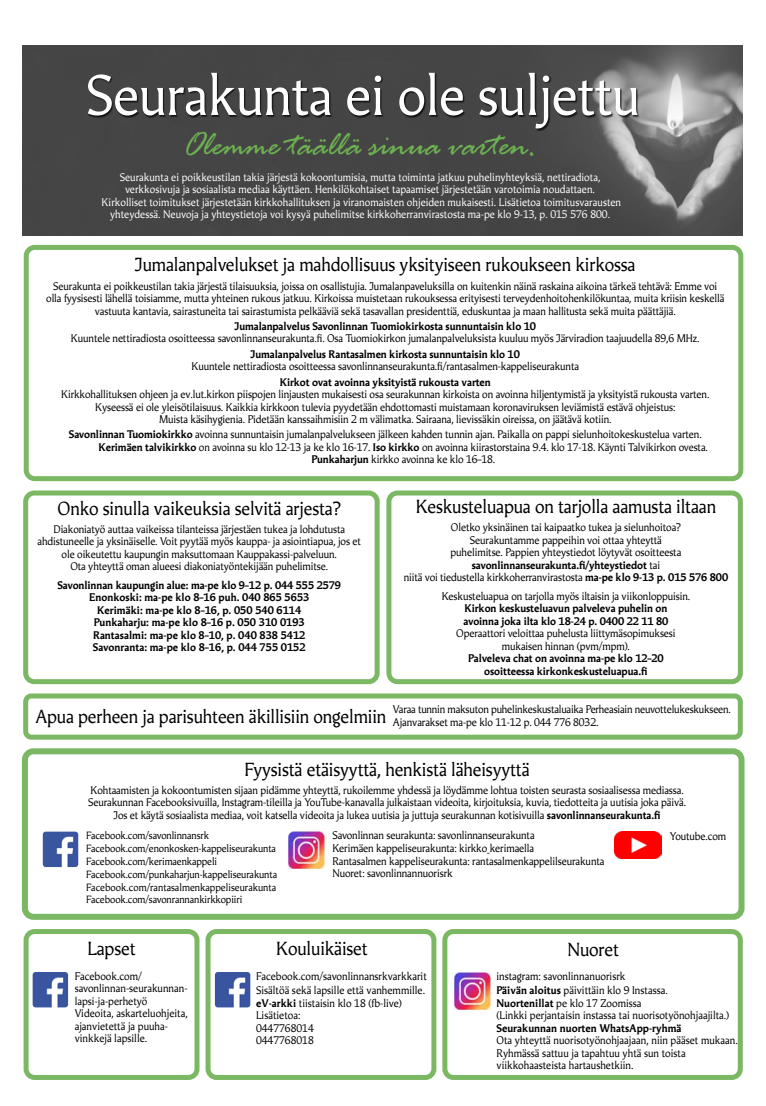
<style>
.page{position:relative;width:766px;height:1106px;background:#fff}
.page>*{position:absolute;margin:0;border:0;box-sizing:border-box;transform-origin:0 0}
.t1{font:54px "Martti";letter-spacing:-.01em;color:#fff}
.t2{font:italic 36px "Rage";letter-spacing:-.01em;color:#6db052}
.t3{font:18px "Martti";letter-spacing:-.01em;color:#000}
.t4{font:10.5px/12.5px "Martti";letter-spacing:-.01em;color:#000}
.t5{font:700 10.5px/12.5px "Martti";letter-spacing:-.01em;color:#000;text-align:center}
.t6{font:10.5px/12.5px "Martti";color:#fff;text-align:center}
.t7{font:10px/12.8px "Martti";letter-spacing:-.01em;color:#000}
.s1{font-weight:700}
</style>
<div class="page">
<img style="left:23px;top:45px;width:719px;height:190px">
<img style="left:33px;top:972px;width:35px;height:35px">
<div style="left:87px;top:73px;width:552px;height:58px;background:#000;opacity:.75"></div>
<div style="left:24px;top:245px;width:719px;height:236px;border:5px solid #6db052;border-radius:9px"></div>
<div style="left:22px;top:748px;width:722px;height:171px;border:6px solid #6db052;border-radius:9px"></div>
<img style="left:43px;top:831px;width:35px;height:36px">
<img style="left:288px;top:831px;width:36px;height:37px">
<img style="left:614px;top:831px;width:47px;height:28px">
<img style="left:215px;top:972px;width:35px;height:35px">
<div style="left:205px;top:929px;width:231px;height:150px;border:5px solid #6db052;border-radius:9px"></div>
<div style="left:442px;top:929px;width:300px;height:150px;border:5px solid #6db052;border-radius:9px"></div>
<img style="left:454px;top:972px;width:37px;height:37px">
<div style="left:24px;top:929px;width:175px;height:150px;border:5px solid #6db052;border-radius:9px"></div>
<div style="left:23px;top:490px;width:356px;height:194px;border:5px solid #6db052;border-radius:9px"></div>
<div style="left:386px;top:490px;width:356px;height:194px;border:5px solid #6db052;border-radius:9px"></div>
<div style="left:23px;top:693px;width:719px;height:46px;border:5px solid #6db052;border-radius:6px"></div>
<h1 class="t1" style="left:86px;top:62px;width:555px">Seurakunta ei ole suljettu</h1>
<h2 class="t2" style="left:183px;top:125px;width:355px">Olemme täällä sinua varten.</h2>
<p class="t6" style="left:101px;top:171px;width:521px">Seurakunta ei poikkeustilan takia järjestä kokoontumisia, mutta toiminta jatkuu puhelinyhteyksiä, nettiradiota, verkkosivuja ja sosiaalista mediaa käyttäen. Henkilökohtaiset tapaamiset järjestetään varotoimia noudattaen.<br>Kirkolliset toimitukset järjestetään kirkkohallituksen ja viranomaisten ohjeiden mukaisesti. Lisätietoa toimitusvarausten yhteydessä. Neuvoja ja yhteystietoja voi kysyä puhelimitse kirkkoherranvirastosta ma-pe klo 9-13, p. 015 576 800.</p>
<h3 class="t3" style="left:135px;top:254px;width:502px">Jumalanpalvelukset ja mahdollisuus yksityiseen rukoukseen kirkossa</h3>
<p class="t4" style="left:46px;top:279px;width:679px;text-align:center">Seurakunta ei poikkeustilan takia järjestä tilaisuuksia, joissa on osallistujia. Jumalanpaveluksilla on kuitenkin näinä raskaina aikoina tärkeä tehtävä: Emme voi olla fyysisesti lähellä toisiamme, mutta yhteinen rukous jatkuu. Kirkoissa muistetaan rukouksessa erityisesti terveydenhoitohenkilökuntaa, muita kriisin keskellä vastuuta kantavia, sairastuneita tai sairastumista pelkääviä sekä tasavallan presidenttiä, eduskuntaa ja maan hallitusta sekä muita päättäjiä.</p>
<p class="t5" style="left:234px;top:319px;width:303px">Jumalanpalvelus Savonlinnan Tuomiokirkosta sunnuntaisin klo 10</p>
<p class="t4" style="left:71px;top:332px;width:630px">Kuuntele nettiradiosta osoitteessa savonlinnanseurakunta.fi. Osa Tuomiokirkon jumalanpalveluksista kuuluu myös Järviradion taajuudella 89,6 MHz.</p>
<p class="t5" style="left:250px;top:347px;width:271px">Jumalanpalvelus Rantasalmen kirkosta sunnuntaisin klo 10</p>
<p class="t4" style="left:191px;top:360px;width:389px">Kuuntele nettiradiosta osoitteessa savonlinnanseurakunta.fi/rantasalmen-kappeliseurakunta</p>
<p class="t5" style="left:280px;top:375px;width:212px">Kirkot ovat avoinna yksityistä rukousta varten</p>
<p class="t4" style="left:61px;top:388px;width:649px;text-align:center">Kirkkohallituksen ohjeen ja ev.lut.kirkon piispojen linjausten mukaisesti osa seurakunnan kirkoista on avoinna hiljentymistä ja yksityistä rukousta varten.<br>Kyseessä ei ole yleisötilaisuus. Kaikkia kirkkoon tulevia pyydetään ehdottomasti muistamaan koronaviruksen leviämistä estävä ohjeistus:<br>Muista käsihygienia. Pidetään kanssaihmisiin 2 m välimatka. Sairaana, lievissäkin oireissa, on jäätävä kotiin.</p>
<p class="t4" style="left:69px;top:428px;width:634px"><span class="s1">Savonlinnan Tuomiokirkko</span> avoinna sunnuntaisin jumalanpalvelukseen jälkeen kahden tunnin ajan. Paikalla on pappi sielunhoitokeskustelua varten.</p>
<p class="t4" style="left:99px;top:441px;width:610px"><span class="s1">Kerimäen talvikirkko</span> on avoinna su klo 12-13 ja ke klo 16-17. <span class="s1">Iso kirkko</span> on avoinna kiirastorstaina 9.4. klo 17-18. Käynti Talvikirkon ovesta.</p>
<p class="t4" style="left:311px;top:453px;width:185px"><span class="s1">Punkaharjun</span> kirkko avoinna ke klo 16–18.</p>
<h3 class="t3" style="left:58px;top:497px;width:285px">Onko sinulla vaikeuksia selvitä arjesta?</h3>
<p class="t4" style="left:38px;top:523px;width:325px;text-align:center">Diakoniatyö auttaa vaikeissa tilanteissa järjestäen tukea ja lohdutusta ahdistuneelle ja yksinäiselle. Voit pyytää myös kauppa- ja asiointiapua, jos et ole oikeutettu kaupungin maksuttomaan Kauppakassi-palveluun.<br>Ota yhteyttä oman alueesi diakoniatyöntekijään puhelimitse.</p>
<p class="t5" style="left:57px;top:578px;width:285px">Savonlinnan kaupungin alue: ma-pe klo 9–12 p. 044 555 2579<br>Enonkoski: ma-pe klo 8–16 puh. 040 865 5653<br>Kerimäki: ma-pe klo 8–16, p. 050 540 6114<br>Punkaharju: ma-pe klo 8–16 p. 050 310 0193<br>Rantasalmi: ma-pe klo 8–10, p. 040 838 5412<br>Savonranta: ma-pe klo 8–16, p. 044 755 0152</p>
<h3 class="t3" style="left:415px;top:496px;width:302px">Keskusteluapua on tarjolla aamusta iltaan</h3>
<p class="t4" style="left:403px;top:521px;width:326px;text-align:center">Oletko yksinäinen tai kaipaatko tukea ja sielunhoitoa?<br>Seurakuntamme pappeihin voi ottaa yhteyttä<br>puhelimitse. Pappien yhteystiedot löytyvät osoitteesta <span class="s1">savonlinnanseurakunta.fi/yhteystiedot</span> tai<br>niitä voi tiedustella kirkkoherranvirastosta <span class="s1">ma-pe klo 9-13 p. 015 576 800</span></p>
<p class="t4" style="left:441px;top:589px;width:250px">Keskusteluapua on tarjolla myös iltaisin ja viikonloppuisin.</p>
<p class="t5" style="left:463px;top:601px;width:206px;text-align:left">Kirkon keskusteluavun palveleva puhelin on avoinna joka ilta klo 18-24 p. 0400 22 11 80</p>
<p class="t4" style="left:456px;top:627px;width:221px;text-align:center">Operaattori veloittaa puhelusta liittymäsopimuksesi mukaisen hinnan (pvm/mpm).</p>
<p class="t5" style="left:468px;top:651px;width:197px">Palveleva chat on avoinna ma-pe klo 12–20 osoitteessa kirkonkeskusteluapua.fi</p>
<h3 class="t3" style="left:35px;top:705px;width:352px">Apua perheen ja parisuhteen äkillisiin ongelmiin</h3>
<p class="t4" style="left:393px;top:703px;width:339px">Varaa tunnin maksuton puhelinkeskustaluaika Perheasiain neuvottelukeskukseen.<br>Ajanvarakset ma-pe klo 11-12 p. 044 776 8032.</p>
<h3 class="t3" style="left:244px;top:758px;width:286px">Fyysistä etäisyyttä, henkistä läheisyyttä</h3>
<p class="t4" style="left:88px;top:784px;width:599px;text-align:center">Kohtaamisten ja kokoontumisten sijaan pidämme yhteyttä, rukoilemme yhdessä ja löydämme lohtua toisten seurasta sosiaalisessa mediassa.<br>Seurakunnan Facebooksivuilla, Instagram-tileilla ja YouTube-kanavalla julkaistaan videoita, kirjoituksia, kuvia, tiedotteita ja uutisia joka päivä.<br>Jos et käytä sosiaalista mediaa, voit katsella videoita ja lukea uutisia ja juttuja seurakunnan kotisivuilla <span class="s1">savonlinnanseurakunta.fi</span></p>
<p class="t7" style="left:86px;top:829px;width:192px">Facebook.com/savonlinnansrk Facebook.com/enonkosken-kappeliseurakunta Facebook.com/kerimaenkappeli Facebook.com/punkaharjun-kappeliseurakunta Facebook.com/rantasalmenkappeliseurakunta Facebook.com/savonrannankirkkopiiri</p>
<p class="t4" style="left:332px;top:828px;width:273px;line-height:12.8px">Savonlinnan seurakunta: savonlinnanseurakunta<br>Kerimäen kappeliseurakunta: kirkko_kerimaella<br>Rantasalmen kappeliseurakunta: rantasalmenkappelilseurakunta Nuoret: savonlinnannuorisrk</p>
<p class="t4" style="left:669px;top:829px;width:58px">Youtube.com</p>
<h3 class="t3" style="left:87px;top:937px;width:50px">Lapset</h3>
<h3 class="t3" style="left:276px;top:937px;width:93px">Kouluikäiset</h3>
<h3 class="t3" style="left:567px;top:938px;width:53px">Nuoret</h3>
<p class="t4" style="left:256px;top:969px;width:172px;line-height:14.2px">Facebook.com/savonlinnansrkvarkkarit<br>Sisältöä sekä lapsille että vanhemmille.</p>
<p class="t4" style="left:256px;top:996px;width:147px"><span class="s1">eV-arkki</span> tiistaisin klo 18 (fb-live)<br>Lisätietoa:<br>0447768014<br>0447768018</p>
<p class="t4" style="left:75px;top:969px;width:115px">Facebook.com/ savonlinnan-seurakunnan&shy;lapsi-ja-perhetyö<br>Videoita, askarteluohjeita, ajanvietettä ja puuha&shy;vinkkejä lapsille.</p>
<p class="t4" style="left:496px;top:969px;width:173px;line-height:14.2px">instagram: savonlinnanuorisrk<br><span class="s1">Päivän aloitus</span> päivittäin klo 9 Instassa.</p>
<p class="t4" style="left:496px;top:996px;width:234px"><span class="s1">Nuortenillat</span> pe klo 17 Zoomissa<br>(Linkki perjantaisin instassa tai nuorisotyönohjaajilta.)</p>
<p class="t5" style="left:496px;top:1021px;width:186px">Seurakunnan nuorten WhatsApp-ryhmä</p>
<p class="t4" style="left:496px;top:1034px;width:243px">Ota yhteyttä nuorisotyönohjaajaan, niin pääset mukaan.<br>Ryhmässä sattuu ja tapahtuu yhtä sun toista viikkohaasteista hartaushetkiin.</p>
</div>
